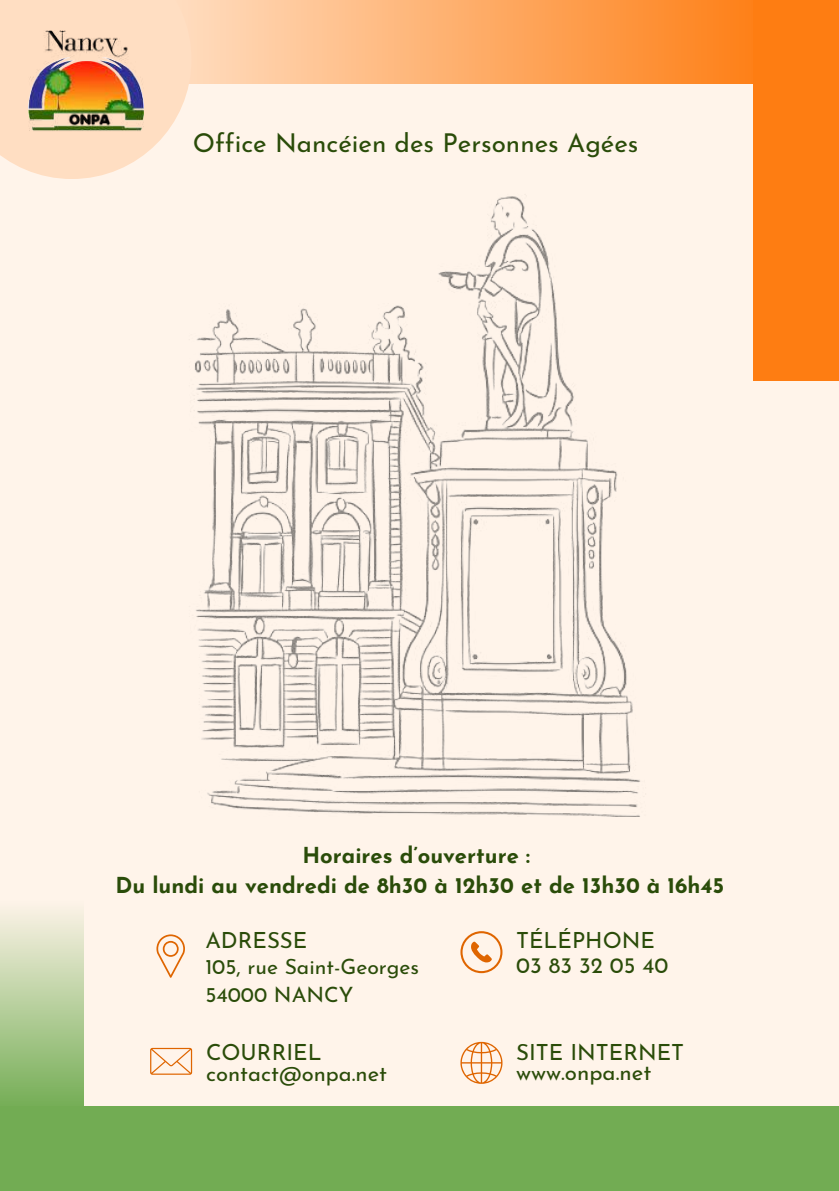
<style>
.page{position:relative;width:839px;height:1191px;background:#fff}
.page>*{position:absolute;margin:0;border:0;box-sizing:border-box;transform-origin:0 0}
.t1{font:26px "Josefin Sans";color:#2a4c09}
.t2{font:22.2px/25px "Josefin Sans";color:#2a4c09}
.t3{font:700 22px/30px "Josefin Sans";color:#2a4c09;text-align:center}
.t4{font:22px "Josefin Sans";color:#2a4c09}
.t5{font:21.2px/28.4px "Josefin Sans";color:#2a4c09}
</style>
<div class="page">
<div style="left:0;top:0;width:838px;height:1191px;background:#fff4ea"></div>
<img style="left:194px;top:196px;width:446px;height:621px">
<svg style="left:460px;top:931px;width:42px;height:42px"></svg>
<svg style="left:460px;top:1042px;width:42px;height:42px"></svg>
<div style="left:0;top:898px;width:84px;height:211px;background:linear-gradient(to bottom,#fff4eb,#73ad55)"></div>
<div style="left:0;top:1107px;width:838px;height:84px;background:#72ac53"></div>
<svg style="left:191px;top:0;width:562px;height:84px;background:#fead69"></svg>
<div style="left:753px;top:0;width:85px;height:380px;background:#fe7d12"></div>
<svg style="left:150px;top:1048px;width:42px;height:27px"></svg>
<svg style="left:156px;top:934px;width:29px;height:44px"></svg>
<svg style="left:0;top:0;width:191px;height:179px;fill:#ffdec2"></svg>
<img style="left:28px;top:30px;width:116px;height:102px">
<p class="t1" style="left:193px;top:132px;width:447px">Office Nancéien des Personnes Agées</p>
<p class="t3" style="left:115px;top:843px;width:610px">Horaires d’ouverture :<br>Du lundi au vendredi de 8h30 à 12h30 et de 13h30 à 16h45</p>
<p class="t2" style="left:205px;top:930px;width:104px">ADRESSE</p>
<p class="t5" style="left:205px;top:954px;width:215px">105, rue Saint-Georges<br>54000 NANCY</p>
<p class="t2" style="left:206px;top:1042px;width:117px">COURRIEL</p>
<p class="t4" style="left:206px;top:1065px;width:182px">contact@onpa.net</p>
<p class="t2" style="left:516px;top:930px;width:154px">TÉLÉPHONE<br>03 83 32 05 40</p>
<p class="t2" style="left:516px;top:1044px;width:170px;line-height:20.6px">SITE INTERNET www.onpa.net</p>
</div>
